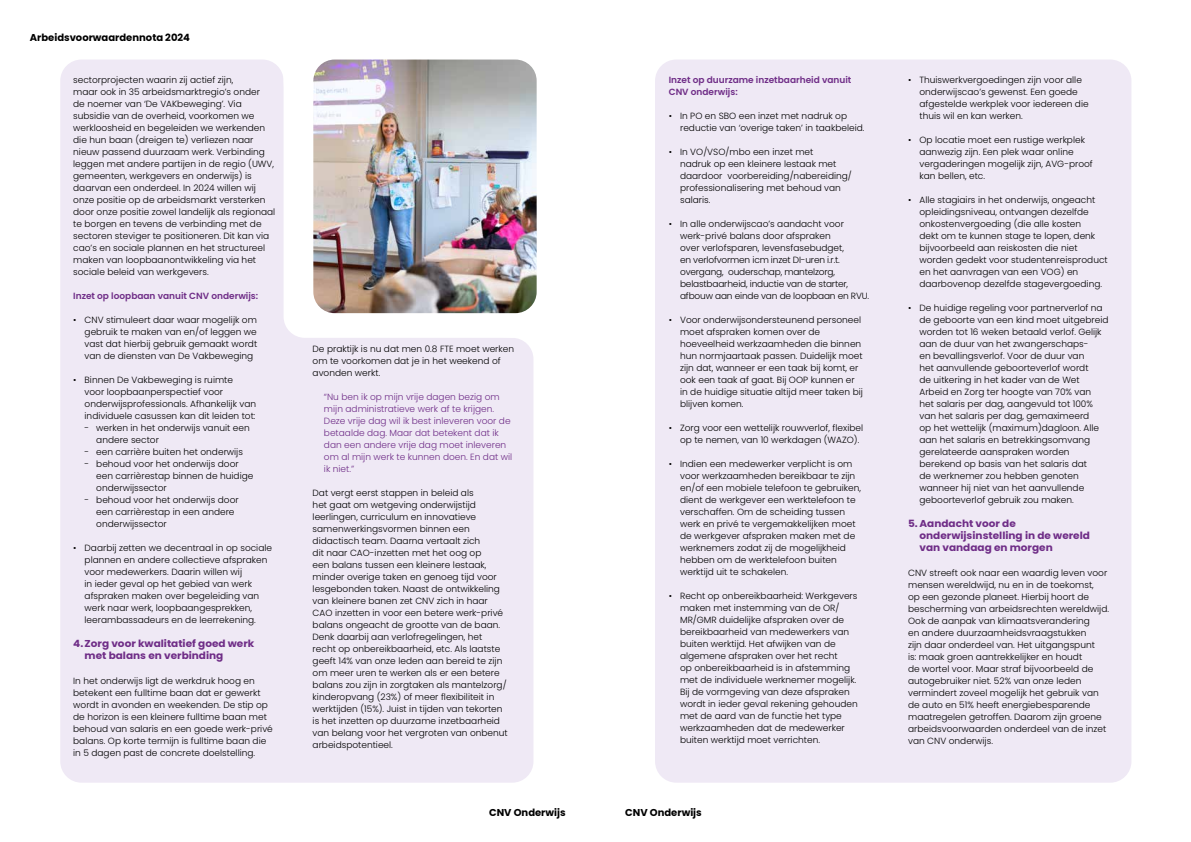
<style>
.page{position:relative;width:1191px;height:842px;background:#fff}
.page>*{position:absolute;margin:0;border:0;box-sizing:border-box;transform-origin:0 0}
.t1{font:700 10px/12px "Poppins";color:#6f2d87;scale:1.05 1}
.t2{font:700 10px "Poppins";color:#000}
.t3{font:300 9px/12px "Poppins";color:#000}
.t4{font:300 9px/12px "Poppins";letter-spacing:-.02em;color:#000}
.t5{font:300 9px/12px "Poppins";color:#6f2d87}
.t6{font:600 9px/12px "Poppins";color:#6f2d87}
</style>
<div class="page">
<div style="left:655px;top:60px;width:476px;height:723px;background:#efe9f5;border-radius:21px"></div>
<div style="left:60px;top:60px;width:473px;height:723px;background:#efe9f5"></div>
<svg style="left:283px;top:59px;width:254px;height:279px"></svg>
<img style="left:313px;top:60px;width:223px;height:253px">
<p class="t2" style="left:30px;top:32px;width:162px">Arbeidsvoorwaardennota 2024</p>
<p class="t3" style="left:73px;top:74px;width:203px">sectorprojecten waarin zij actief zijn,<br>maar ook in 35 arbeidsmarktregio’s onder<br>de noemer van ‘De VAKbeweging’. Via subsidie van de overheid, voorkomen we werkloosheid en begeleiden we werkenden die hun baan (dreigen te) verliezen naar nieuw passend duurzaam werk. Verbinding leggen met andere partijen in de regio (UWV, gemeenten, werkgevers en onderwijs) is daarvan een onderdeel. In 2024 willen wij onze positie op de arbeidsmarkt versterken door onze positie zowel landelijk als regionaal te borgen en tevens de verbinding met de sectoren steviger te positioneren. Dit kan via cao’s en sociale plannen en het structureel maken van loopbaanontwikkeling via het sociale beleid van werkgevers.</p>
<p class="t6" style="left:73px;top:290px;width:186px">Inzet op loopbaan vanuit CNV onderwijs:</p>
<p class="t3" style="left:85px;top:314px;width:174px;text-align:justify;text-indent:-11px">• CNV stimuleert daar waar mogelijk om gebruik te maken van en/of leggen we vast dat hierbij gebruik gemaakt wordt van de diensten van De Vakbeweging</p>
<p class="t3" style="left:85px;top:374px;width:173px;text-indent:-11px">• Binnen De Vakbeweging is ruimte<br>voor loopbaanperspectief voor onderwijsprofessionals. Afhankelijk van individuele casussen kan dit leiden tot:</p>
<p class="t3" style="left:96px;top:422px;width:155px;text-indent:-12px">- werken in het onderwijs vanuit een andere sector</p>
<p class="t3" style="left:85px;top:446px;width:160px">- een carrière buiten het onderwijs</p>
<p class="t3" style="left:96px;top:458px;width:159px;text-indent:-12px">- behoud voor het onderwijs door een carrièrestap binnen de huidige onderwijssector</p>
<p class="t3" style="left:96px;top:494px;width:144px;text-indent:-12px">- behoud voor het onderwijs door een carrièrestap in een andere onderwijssector</p>
<p class="t3" style="left:85px;top:542px;width:189px;text-indent:-11px">• Daarbij zetten we decentraal in op sociale plannen en andere collectieve afspraken voor medewerkers. Daarin willen wij<br>in ieder geval op het gebied van werk afspraken maken over begeleiding van werk naar werk, loopbaangesprekken, leerambassadeurs en de leerrekening.</p>
<p class="t1" style="left:85px;top:638px;width:163px;text-indent:-11px">4.Zorg voor kwalitatief goed werk met balans en verbinding</p>
<p class="t3" style="left:73px;top:675px;width:201px">In het onderwijs ligt de werkdruk hoog en betekent een fulltime baan dat er gewerkt wordt in avonden en weekenden. De stip op de horizon is een kleinere fulltime baan met behoud van salaris en een goede werk-privé balans. Op korte termijn is fulltime baan die in 5 dagen past de concrete doelstelling.</p>
<p class="t3" style="left:313px;top:343px;width:203px">De praktijk is nu dat men 0.8 FTE moet werken om te voorkomen dat je in het weekend of avonden werkt.</p>
<p class="t5" style="left:324px;top:391px;width:190px">“Nu ben ik op mijn vrije dagen bezig om mijn administratieve werk af te krijgen.<br>Deze vrije dag wil ik best inleveren voor de betaalde dag. Maar dat betekent dat ik dan een andere vrije dag moet inleveren om al mijn werk te kunnen doen. En dat wil ik niet.”</p>
<p class="t3" style="left:313px;top:487px;width:197px">Dat vergt eerst stappen in beleid als<br>het gaat om wetgeving onderwijstijd leerlingen, curriculum en innovatieve samenwerkingsvormen binnen een didactisch team. Daarna vertaalt zich<br>dit naar CAO-inzetten met het oog op<br>een balans tussen een kleinere lestaak, minder overige taken en genoeg tijd voor lesgebonden taken. Naast de ontwikkeling van kleinere banen zet CNV zich in haar CAO inzetten in voor een betere werk-privé balans ongeacht de grootte van de baan.<br>Denk daarbij aan verlofregelingen, het recht op onbereikbaarheid, etc. Als laatste geeft 14% van onze leden aan bereid te zijn om meer uren te werken als er een betere balans zou zijn in zorgtaken als mantelzorg/ kinderopvang (23%) of meer flexibiliteit in werktijden (15%). Juist in tijden van tekorten is het inzetten op duurzame inzetbaarheid van belang voor het vergroten van onbenut arbeidspotentieel.</p>
<p class="t6" style="left:669px;top:74px;width:184px">Inzet op duurzame inzetbaarheid vanuit<br>CNV onderwijs:</p>
<p class="t3" style="left:680px;top:110px;width:186px;text-indent:-11px">• In PO en SBO een inzet met nadruk op reductie van ‘overige taken’ in taakbeleid.</p>
<p class="t3" style="left:680px;top:146px;width:173px;text-indent:-11px">• In VO/VSO/mbo een inzet met<br>nadruk op een kleinere lestaak met daardoor voorbereiding/nabereiding/ professionalisering met behoud van salaris.</p>
<p class="t4" style="left:680px;top:218px;width:191px;text-indent:-11px">• In alle onderwijscao’s aandacht voor werk-privé balans door afspraken<br>over verlofsparen, levensfasebudget,<br>en verlofvormen icm inzet DI-uren i.r.t. overgang, ouderschap, mantelzorg, belastbaarheid, inductie van de starter, afbouw aan einde van de loopbaan en RVU.</p>
<p class="t3" style="left:680px;top:314px;width:184px;text-indent:-11px">• Voor onderwijsondersteunend personeel moet afspraken komen over de hoeveelheid werkzaamheden die binnen hun normjaartaak passen. Duidelijk moet zijn dat, wanneer er een taak bij komt, er ook een taak af gaat. Bij OOP kunnen er in de huidige situatie altijd meer taken bij blijven komen.</p>
<p class="t3" style="left:680px;top:422px;width:184px;text-indent:-11px">• Zorg voor een wettelijk rouwverlof, flexibel op te nemen, van 10 werkdagen (WAZO).</p>
<p class="t3" style="left:680px;top:458px;width:182px;text-indent:-11px">• Indien een medewerker verplicht is om voor werkzaamheden bereikbaar te zijn en/of een mobiele telefoon te gebruiken, dient de werkgever een werktelefoon te verschaffen. Om de scheiding tussen werk en privé te vergemakkelijken moet de werkgever afspraken maken met de werknemers zodat zij de mogelijkheid hebben om de werktelefoon buiten werktijd uit te schakelen.</p>
<p class="t3" style="left:680px;top:590px;width:179px;text-indent:-11px">• Recht op onbereikbaarheid: Werkgevers maken met instemming van de OR/ MR/GMR duidelijke afspraken over de bereikbaarheid van medewerkers van buiten werktijd. Het afwijken van de algemene afspraken over het recht<br>op onbereikbaarheid is in afstemming met de individuele werknemer mogelijk.<br>Bij de vormgeving van deze afspraken wordt in ieder geval rekening gehouden met de aard van de functie het type werkzaamheden dat de medewerker buiten werktijd moet verrichten.</p>
<p class="t2" style="left:489px;top:807px;width:78px">CNV Onderwijs</p>
<p class="t2" style="left:625px;top:807px;width:78px">CNV Onderwijs</p>
<p class="t3" style="left:919px;top:74px;width:171px;text-indent:-11px">• Thuiswerkvergoedingen zijn voor alle onderwijscao’s gewenst. Een goede afgestelde werkplek voor iedereen die thuis wil en kan werken.</p>
<p class="t3" style="left:919px;top:134px;width:175px;text-indent:-11px">• Op locatie moet een rustige werkplek aanwezig zijn. Een plek waar online vergaderingen mogelijk zijn, AVG-proof kan bellen, etc.</p>
<p class="t3" style="left:919px;top:194px;width:190px;text-indent:-11px">• Alle stagiairs in het onderwijs, ongeacht opleidingsniveau, ontvangen dezelfde onkostenvergoeding (die alle kosten<br>dekt om te kunnen stage te lopen, denk bijvoorbeeld aan reiskosten die niet worden gedekt voor studentenreisproduct en het aanvragen van een VOG) en daarbovenop dezelfde stagevergoeding.</p>
<p class="t3" style="left:919px;top:302px;width:191px;text-indent:-11px">• De huidige regeling voor partnerverlof na de geboorte van een kind moet uitgebreid worden tot 16 weken betaald verlof. Gelijk aan de duur van het zwangerschaps-<br>en bevallingsverlof. Voor de duur van<br>het aanvullende geboorteverlof wordt<br>de uitkering in het kader van de Wet Arbeid en Zorg ter hoogte van 70% van<br>het salaris per dag, aangevuld tot 100% van het salaris per dag, gemaximeerd<br>op het wettelijk (maximum)dagloon. Alle aan het salaris en betrekkingsomvang gerelateerde aanspraken worden berekend op basis van het salaris dat<br>de werknemer zou hebben genoten wanneer hij niet van het aanvullende geboorteverlof gebruik zou maken.</p>
<p class="t1" style="left:919px;top:518px;width:164px;text-indent:-11px">5. Aandacht voor de onderwijsinstelling in de wereld van vandaag en morgen</p>
<p class="t3" style="left:908px;top:567px;width:202px">CNV streeft ook naar een waardig leven voor mensen wereldwijd, nu en in de toekomst,<br>op een gezonde planeet. Hierbij hoort de bescherming van arbeidsrechten wereldwijd.<br>Ook de aanpak van klimaatsverandering<br>en andere duurzaamheidsvraagstukken<br>zijn daar onderdeel van. Het uitgangspunt<br>is: maak groen aantrekkelijker en houdt<br>de wortel voor. Maar straf bijvoorbeeld de autogebruiker niet. 52% van onze leden vermindert zoveel mogelijk het gebruik van de auto en 51% heeft energiebesparende maatregelen getroffen. Daarom zijn groene arbeidsvoorwaarden onderdeel van de inzet van CNV onderwijs.</p>
</div>
